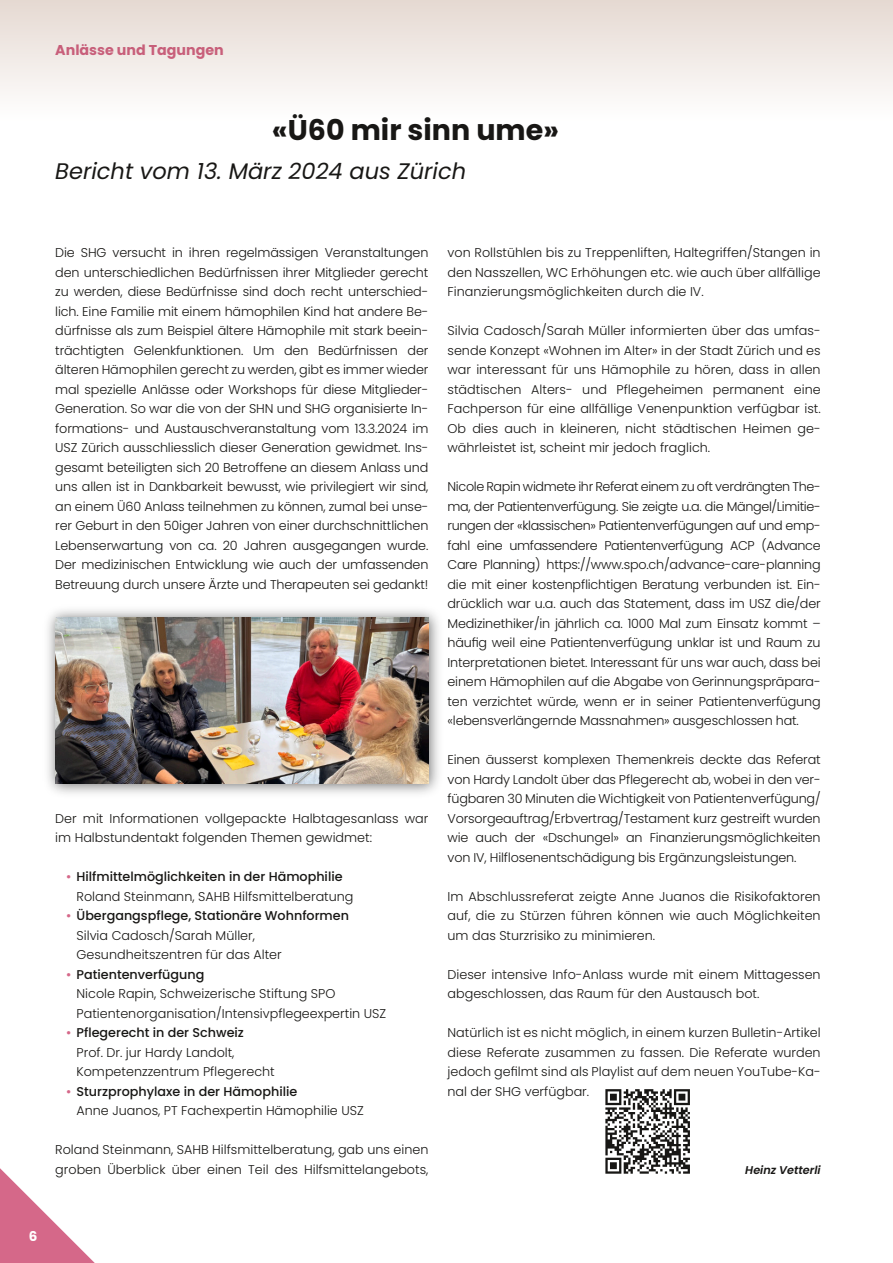
<style>
.page{position:relative;width:893px;height:1263px;background:#fff}
.page>*{position:absolute;margin:0;border:0;box-sizing:border-box;transform-origin:0 0}
.t1{font:700 28.5px "Poppins";color:#181715}
.t2{font:italic 22.5px "Poppins";color:#181715}
.t3{font:700 14.25px "Poppins";color:#d56889}
.t4{font:700 13.5px "Poppins";color:#fff}
.t5{font:300 12.75px/19.5px "Poppins";color:#181715}
.t6{font:italic 600 11.25px "Poppins";color:#181715}
.s1{font-weight:500;color:#d56889}
.s2{font-weight:500}
</style>
<div class="page">
<div style="left:0;top:0;width:893px;height:121px;background:linear-gradient(to bottom,#e5d9d1,#fff)"></div>
<svg style="left:0;top:1168px;width:95px;height:95px"></svg>
<img style="left:47px;top:609px;width:392px;height:185px">
<img style="left:55px;top:618px;width:373px;height:166px">
<svg style="left:605px;top:1089px;width:85px;height:85px"></svg>
<p class="t3" style="left:55px;top:40px;width:170px">Anlässe und Tagungen</p>
<h1 class="t1" style="left:272px;top:110px;width:289px">«Ü60 mir sinn ume»</h1>
<h2 class="t2" style="left:55px;top:155px;width:412px">Bericht vom 13. März 2024 aus Zürich</h2>
<p class="t5" style="left:55px;top:243px;width:375px;text-align:justify">Die SHG versucht in ihren regelmässigen Veranstaltungen den unterschiedlichen Bedürfnissen ihrer Mitglieder gerecht zu werden, diese Bedürfnisse sind doch recht unterschied&shy;lich. Eine Familie mit einem hämophilen Kind hat andere Be&shy;dürfnisse als zum Beispiel ältere Hämophile mit stark beein&shy;trächtigten Gelenkfunktionen. Um den Bedürfnissen der älteren Hämophilen gerecht zu werden, gibt es immer wieder mal spezielle Anlässe oder Workshops für diese Mitglieder-Generation. So war die von der SHN und SHG organisierte In&shy;formations- und Austauschveranstaltung vom 13.3.2024 im USZ Zürich ausschliesslich dieser Generation gewidmet. Ins&shy;gesamt beteiligten sich 20 Betroffene an diesem Anlass und uns allen ist in Dankbarkeit bewusst, wie privilegiert wir sind, an einem Ü60 Anlass teilnehmen zu können, zumal bei unse&shy;rer Geburt in den 50iger Jahren von einer durchschnittlichen Lebenserwartung von ca. 20 Jahren ausgegangen wurde.<br>Der medizinischen Entwicklung wie auch der umfassenden Betreuung durch unsere Ärzte und Therapeuten sei gedankt!</p>
<p class="t5" style="left:55px;top:808px;width:375px">Der mit Informationen vollgepackte Halbtagesanlass war im Halbstundentakt folgenden Themen gewidmet:</p>
<p class="t5" style="left:77px;top:867px;width:279px;text-indent:-11px"><span class="s1">•</span> <span class="s2">Hilfmittelmöglichkeiten in der Hämophilie<br></span>Roland Steinmann, SAHB Hilfsmittelberatung</p>
<p class="t5" style="left:77px;top:906px;width:274px;text-indent:-11px"><span class="s1">•</span> <span class="s2">Übergangspflege, Stationäre Wohnformen<br></span>Silvia Cadosch/Sarah Müller,<br>Gesundheitszentren für das Alter</p>
<p class="t5" style="left:77px;top:964px;width:311px;text-indent:-11px"><span class="s1">•</span> <span class="s2">Patientenverfügung<br></span>Nicole Rapin, Schweizerische Stiftung SPO<br>Patientenorganisation/Intensivpflegeexpertin USZ</p>
<p class="t5" style="left:77px;top:1023px;width:200px;text-indent:-11px"><span class="s1">•</span> <span class="s2">Pflegerecht in der Schweiz<br></span>Prof. Dr. jur Hardy Landolt,<br>Kompetenzzentrum Pflegerecht</p>
<p class="t5" style="left:77px;top:1081px;width:289px;text-indent:-11px"><span class="s1">•</span> <span class="s2">Sturzprophylaxe in der Hämophilie<br></span>Anne Juanos, PT Fachexpertin Hämophilie USZ</p>
<p class="t5" style="left:55px;top:1140px;width:375px">Roland Steinmann, SAHB Hilfsmittelberatung, gab uns einen groben Überblick über einen Teil des Hilfsmittelangebots,</p>
<p class="t5" style="left:448px;top:243px;width:375px;text-align:justify">von Rollstühlen bis zu Treppenliften, Haltegriffen/Stangen in den Nasszellen, WC Erhöhungen etc. wie auch über allfällige Finanzierungsmöglichkeiten durch die IV.</p>
<p class="t5" style="left:448px;top:321px;width:375px;text-align:justify">Silvia Cadosch/Sarah Müller informierten über das umfas&shy;sende Konzept «Wohnen im Alter» in der Stadt Zürich und es war interessant für uns Hämophile zu hören, dass in allen städtischen Alters- und Pflegeheimen permanent eine Fachperson für eine allfällige Venenpunktion verfügbar ist.<br>Ob dies auch in kleineren, nicht städtischen Heimen ge&shy;währleistet ist, scheint mir jedoch fraglich.</p>
<p class="t5" style="left:448px;top:477px;width:375px;text-align:justify">Nicole Rapin widmete ihr Referat einem zu oft verdrängten The&shy;ma, der Patientenverfügung. Sie zeigte u.a. die Mängel/Limitie&shy;rungen der «klassischen» Patientenverfügungen auf und emp&shy;fahl eine umfassendere Patientenverfügung ACP (Advance Care Planning) https://www.spo.ch/advance-care-planning die mit einer kostenpflichtigen Beratung verbunden ist. Ein&shy;drücklich war u.a. auch das Statement, dass im USZ die/der Medizinethiker/in jährlich ca. 1000 Mal zum Einsatz kommt – häufig weil eine Patientenverfügung unklar ist und Raum zu Interpretationen bietet. Interessant für uns war auch, dass bei einem Hämophilen auf die Abgabe von Gerinnungspräpara&shy;ten verzichtet würde, wenn er in seiner Patientenverfügung «lebensverlängernde Massnahmen» ausgeschlossen hat.</p>
<p class="t5" style="left:448px;top:750px;width:375px;text-align:justify">Einen äusserst komplexen Themenkreis deckte das Referat von Hardy Landolt über das Pflegerecht ab, wobei in den ver&shy;fügbaren 30 Minuten die Wichtigkeit von Patientenverfügung/ Vorsorgeauftrag/Erbvertrag/Testament kurz gestreift wurden wie auch der «Dschungel» an Finanzierungsmöglichkeiten von IV, Hilflosenentschädigung bis Ergänzungsleistungen.</p>
<p class="t5" style="left:448px;top:886px;width:375px;text-align:justify">Im Abschlussreferat zeigte Anne Juanos die Risikofaktoren auf, die zu Stürzen führen können wie auch Möglichkeiten um das Sturzrisiko zu minimieren.</p>
<p class="t5" style="left:448px;top:964px;width:375px">Dieser intensive Info-Anlass wurde mit einem Mittagessen abgeschlossen, das Raum für den Austausch bot.</p>
<p class="t5" style="left:448px;top:1023px;width:375px;text-align:justify">Natürlich ist es nicht möglich, in einem kurzen Bulletin-Artikel diese Referate zusammen zu fassen. Die Referate wurden jedoch gefilmt sind als Playlist auf dem neuen YouTube-Ka&shy;nal der SHG verfügbar.</p>
<p class="t6" style="left:745px;top:1162px;width:77px">Heinz Vetterli</p>
<p class="t4" style="left:29px;top:1227px;width:10px">6</p>
</div>
